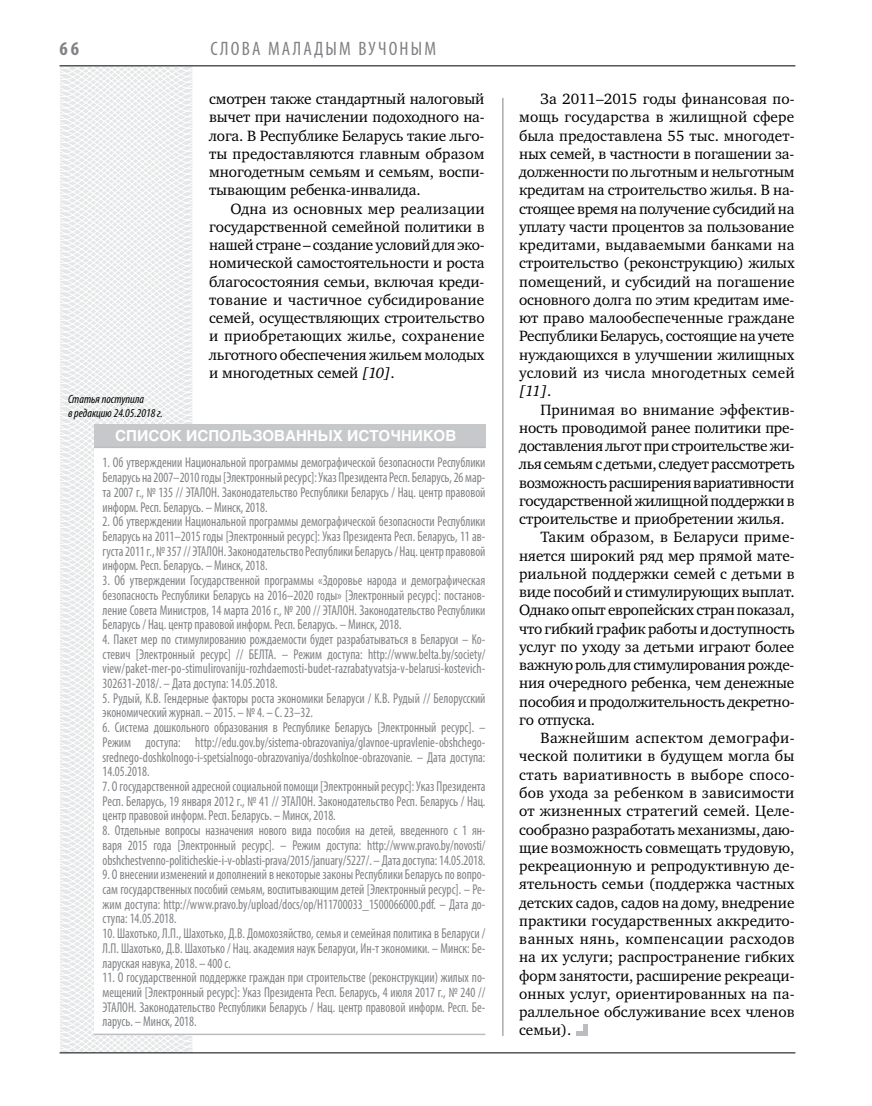
<style>
.page{position:relative;width:872px;height:1106px;background:#fff}
.page>*{position:absolute;margin:0;border:0;box-sizing:border-box;transform-origin:0 0}
.t1{font:condensed 19.5px "Myriad Pro";letter-spacing:.135em;color:#808285}
.t2{font:700 condensed 19.5px "Myriad Pro";color:#808285}
.t3{font:15.3px/18.3px "Charter C";letter-spacing:-.005em;color:#000;text-align:justify}
.t4{font:15.3px "Charter C";letter-spacing:-.025em;color:#000}
.t5{font:15.3px "Charter C";letter-spacing:.02em;color:#000}
.t6{font:15.3px "Charter C";letter-spacing:-.03em;color:#000}
.t7{font:15.3px "Charter C";letter-spacing:.015em;color:#000}
.t8{font:15.3px "Charter C";letter-spacing:.025em;color:#000}
.t9{font:700 15px "Helios";color:#fff}
.t10{font:condensed 14.25px/14.7px "Myriad Pro";color:#808285;text-align:justify;scale:.9 1}
.t11{font:italic condensed 12px/13.5px "Myriad Pro";color:#000}
.s1{font-style:italic}
</style>
<div class="page">
<svg style="left:59px;top:65px;width:192px;height:989px"></svg>
<hr style="left:502px;top:98px;width:1px;height:938px;background:#808285">
<hr style="left:60px;top:1052px;width:735px;height:1px;background:#000">
<hr style="left:60px;top:65px;width:735px;height:1px;background:#000">
<div style="left:94px;top:424px;width:391px;height:23px;background:#c6c8ca"></div>
<div style="left:94px;top:448px;width:391px;height:586px;background:#fff"></div>
<hr style="left:94px;top:446px;width:391px;height:2px;background:#bcbdc0">
<hr style="left:94px;top:1033px;width:391px;height:2px;background:#bcbdc0">
<hr style="left:584px;top:1023px;width:4px;height:12px;background:#bcbdc0">
<hr style="left:576px;top:1031px;width:12px;height:4px;background:#bcbdc0">
<h1 class="t2" style="left:60px;top:37px;width:21px">66</h1>
<p class="t11" style="left:68px;top:392px;width:96px">Статья поступила<br>в редакцию 24.05.2018 г.</p>
<h1 class="t1" style="left:210px;top:37px;width:227px">Слова маладым вучоным</h1>
<p class="t3" style="left:209px;top:90px;width:277px">смотрен также стандартный налоговый вычет при начислении подоходного на&shy;лога. В Республике Беларусь такие льго&shy;ты предоставляются главным образом многодетным семьям и семьям, воспи&shy;тывающим ребенка-инвалида.</p>
<p class="t3" style="left:209px;top:199px;width:277px;text-indent:21px">Одна из основных мер реализации государственной семейной политики в нашей стране – создание условий для эко&shy;номической самостоятельности и роста благосостояния семьи, включая креди&shy;тование и частичное субсидирование семей, осуществляющих строительство и приобретающих жилье, сохранение льготного обеспечения жильем молодых и многодетных семей <span class="s1">[10]</span>.</p>
<p class="t9" style="left:115px;top:427px;width:159px">СПИСОК ИСПОЛЬЗОВА</p>
<p class="t9" style="left:296px;top:427px;width:150px">ННЫХ ИСТОЧНИКОВ</p>
<p class="t10" style="left:103px;top:455px;width:427px">1. Об утверждении Национальной программы демографической безопасности Республики Беларусь на 2007–2010 годы [Электронный ресурс]: Указ Президента Респ. Беларусь, 26 мар&shy;та 2007 г., № 135 // ЭТАЛОН . Законодательство Республики Беларусь / Нац. центр правовой информ. Респ. Беларусь. – Минск, 2018.</p>
<p class="t10" style="left:103px;top:514px;width:427px">2. Об утверждении Национальной программы демографической безопасности Республики Беларусь на 2011–2015 годы [Электронный ресурс]: Указ Президента Респ. Беларусь, 11 ав&shy;густа 2011 г., № 357 // ЭТАЛОН . Законодательство Республики Беларусь / Нац. центр правовой информ. Респ. Беларусь. – Минск, 2018.</p>
<p class="t10" style="left:103px;top:573px;width:427px">3. Об утверждении Государственной программы «Здоровье народа и демографическая безопасность Республики Беларусь на 2016–2020 годы» [Электронный ресурс]: постанов&shy;ление Совета Министров, 14 марта 2016 г., № 200 // ЭТАЛОН . Законодательство Республики Беларусь / Нац. центр правовой информ. Респ. Беларусь. – Минск, 2018.</p>
<p class="t10" style="left:103px;top:631px;width:427px">4. Пакет мер по стимулированию рождаемости будет разрабатываться в Беларуси – Ко&shy;стевич [Электронный ресурс] // БЕЛТА. – Режим доступа: http://www.belta.by/society/ view/paket-mer-po-stimulirovaniju-rozhdaemosti-budet-razrabatyvatsja-v-belarusi-kostevich-302631-2018/. – Дата доступа: 14.05.2018.</p>
<p class="t10" style="left:103px;top:690px;width:427px">5. Рудый, К.В. Гендерные факторы роста экономики Беларуси / К.В. Рудый // Белорусский экономический журнал. – 2015. – № 4. – С. 23–32.</p>
<p class="t10" style="left:103px;top:720px;width:427px">6. Система дошкольного образования в Республике Беларусь [Электронный ресурс]. – Режим доступа: http://edu.gov.by/sistema-obrazovaniya/glavnoe-upravlenie-obshchego&shy;srednego-doshkolnogo-i-spetsialnogo-obrazovaniya/doshkolnoe-obrazovanie. – Дата доступа:<br>14.05.2018.</p>
<p class="t10" style="left:103px;top:778px;width:427px">7. О государственной адресной социальной помощи [Электронный ресурс]: Указ Президента Респ. Беларусь, 19 января 2012 г., № 41 // ЭТАЛОН . Законодательство Респ. Беларусь / Нац. центр правовой информ. Респ. Беларусь. – Минск, 2018.</p>
<p class="t10" style="left:103px;top:823px;width:427px">8. Отдельные вопросы назначения нового вида пособия на детей, введенного с 1 ян&shy;варя 2015 года [Электронный ресурс]. – Режим доступа: http://www.pravo.by/novosti/ obshchestvenno-politicheskie-i-v-oblasti-prava/2015/january/5227/. – Дата доступа: 14.05.2018.</p>
<p class="t10" style="left:103px;top:867px;width:427px">9. О внесении изменений и дополнений в некоторые законы Республики Беларусь по вопро&shy;сам государственных пособий семьям, воспитывающим детей [Электронный ресурс]. – Ре&shy;жим доступа: http://www.pravo.by/upload/docs/op/H11700033_1500066000.pdf. – Дата до&shy;ступа: 14.05.2018.</p>
<p class="t10" style="left:103px;top:926px;width:427px">10. Шахотько, Л.П., Шахотько, Д.В. Домохозяйство, семья и семейная политика в Беларуси / Л.П. Шахотько, Д.В. Шахотько / Нац. академия наук Беларуси, Ин-т экономики. – Минск: Бе&shy;ларуская навука, 2018. – 400 с.</p>
<p class="t10" style="left:103px;top:970px;width:427px">11. О государственной поддержке граждан при строительстве (реконструкции) жилых по&shy;мещений [Электронный ресурс]: Указ Президента Респ. Беларусь, 4 июля 2017 г., № 240 // ЭТАЛОН . Законодательство Республики Беларусь / Нац. центр правовой информ. Респ. Бе&shy;ларусь. – Минск, 2018.</p>
<p class="t3" style="left:519px;top:90px;width:277px;text-indent:21px">За 2011–2015 годы финансовая по&shy;мощь государства в жилищной сфере была предоставлена 55 тыс. многодет&shy;ных семей, в частности в погашении за&shy;долженности по льготным и нельготным кредитам на строительство жилья. В на&shy;стоящее время на получение субсидий на уплату части процентов за пользование кредитами, выдаваемыми банками на строительство (реконструкцию) жилых помещений, и субсидий на погашение основного долга по этим кредитам име&shy;ют право малообеспеченные граждане Республики Беларусь, состоящие на учете нуждающихся в улучшении жилищных условий из числа многодетных семей <span class="s1">[11]</span>.</p>
<p class="t3" style="left:540px;top:400px;width:255px">Принимая во внимание эффектив-</p>
<p class="t3" style="left:519px;top:418px;width:277px">ность проводимой ранее политики пре-</p>
<p class="t4" style="left:519px;top:437px;width:277px">доставления льгот при строительстве жи-</p>
<p class="t4" style="left:519px;top:455px;width:277px">лья семьям с детьми, следует рассмотреть</p>
<p class="t6" style="left:519px;top:474px;width:277px">возможность расширения вариативности</p>
<p class="t4" style="left:519px;top:492px;width:277px">государственной жилищной поддержки в</p>
<p class="t3" style="left:519px;top:510px;width:267px">строительстве и приобретении жилья.</p>
<p class="t3" style="left:540px;top:528px;width:256px">Таким образом, в Беларуси приме-</p>
<p class="t3" style="left:519px;top:546px;width:277px">няется широкий ряд мер прямой мате-</p>
<p class="t3" style="left:519px;top:564px;width:277px">риальной поддержки семей с детьми в</p>
<p class="t3" style="left:519px;top:583px;width:277px">виде пособий и стимулирующих выплат.</p>
<p class="t3" style="left:519px;top:601px;width:277px">Однако опыт европейских стран показал,</p>
<p class="t3" style="left:519px;top:619px;width:277px">что гибкий график работы и доступность</p>
<p class="t3" style="left:519px;top:637px;width:277px">услуг по уходу за детьми играют более</p>
<p class="t4" style="left:519px;top:656px;width:277px">важную роль для стимулирования рожде-</p>
<p class="t3" style="left:519px;top:674px;width:277px">ния очередного ребенка, чем денежные</p>
<p class="t3" style="left:519px;top:692px;width:277px">пособия и продолжительность декретно-</p>
<p class="t3" style="left:519px;top:710px;width:78px">го отпуска.</p>
<p class="t5" style="left:540px;top:729px;width:256px">Важнейшим аспектом демографи-</p>
<p class="t3" style="left:519px;top:747px;width:277px">ческой политики в будущем могла бы</p>
<p class="t5" style="left:519px;top:766px;width:277px">стать вариативность в выборе спосо-</p>
<p class="t7" style="left:519px;top:784px;width:277px">бов ухода за ребенком в зависимости</p>
<p class="t3" style="left:519px;top:802px;width:277px">от жизненных стратегий семей. Целе-</p>
<p class="t3" style="left:519px;top:820px;width:277px">сообразно разработать механизмы, даю-</p>
<p class="t3" style="left:519px;top:838px;width:277px">щие возможность совмещать трудовую,</p>
<p class="t3" style="left:519px;top:856px;width:277px">рекреационную и репродуктивную де-</p>
<p class="t3" style="left:519px;top:875px;width:277px">ятельность семьи (поддержка частных</p>
<p class="t3" style="left:519px;top:893px;width:277px">детских садов, садов на дому, внедрение</p>
<p class="t3" style="left:519px;top:911px;width:277px">практики государственных аккредито-</p>
<p class="t8" style="left:519px;top:930px;width:277px">ванных нянь, компенсации расходов</p>
<p class="t3" style="left:519px;top:948px;width:277px">на их услуги; распространение гибких</p>
<p class="t3" style="left:519px;top:966px;width:277px">форм занятости, расширение рекреаци-</p>
<p class="t3" style="left:519px;top:984px;width:277px">онных услуг, ориентированных на па-</p>
<p class="t3" style="left:519px;top:1003px;width:277px">раллельное обслуживание всех членов</p>
<p class="t3" style="left:519px;top:1021px;width:54px">семьи).</p>
</div>
